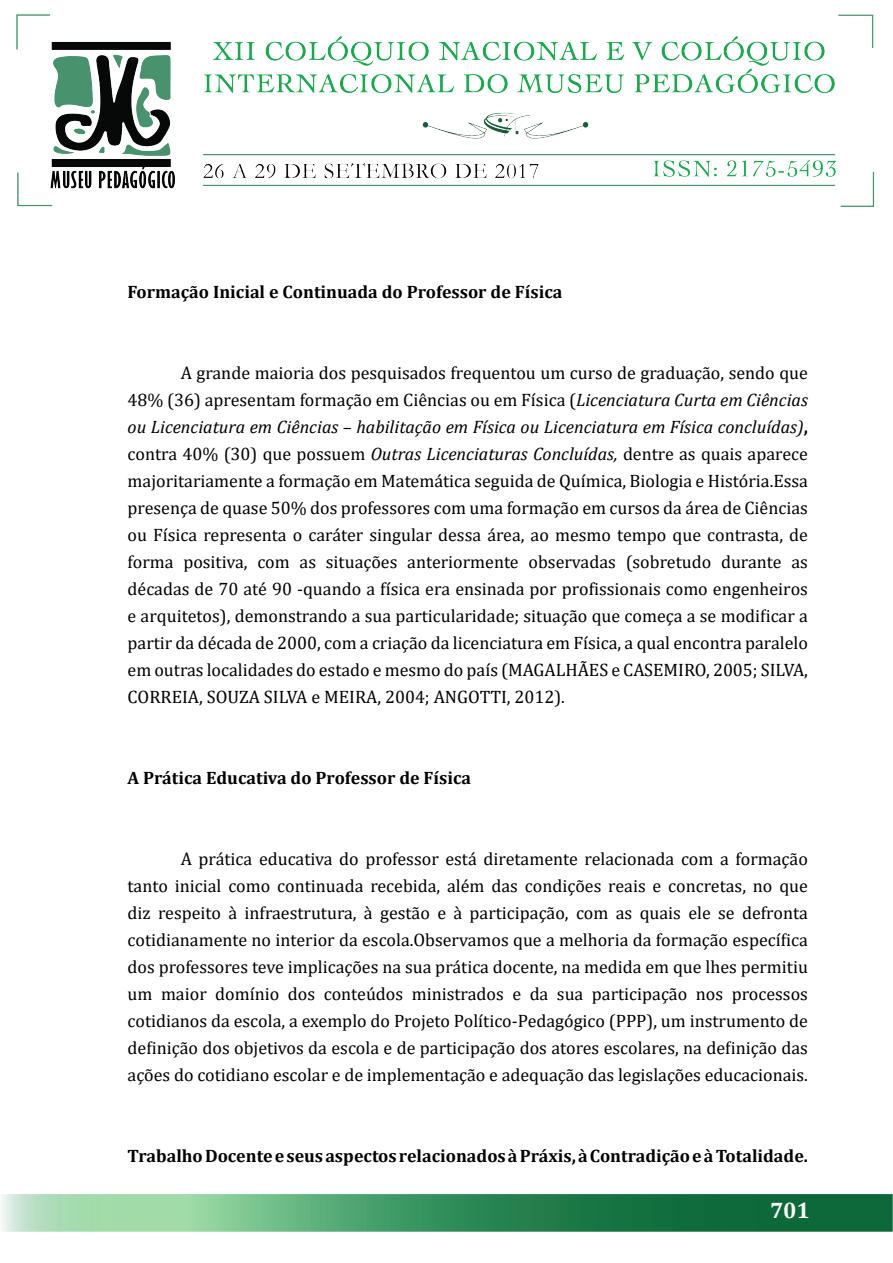
<style>
.page{position:relative;width:893px;height:1263px;background:#fff}
.page>*{position:absolute;margin:0;border:0;box-sizing:border-box;transform-origin:0 0}
.t1{font:700 22.5px "Cambria";color:#fff}
.t2{font:18px/27px "Cambria";color:#000;text-align:justify}
.t3{font:700 18px "Cambria";color:#000}
.s1{font-style:italic}
.s2{font-weight:700}
</style>
<div class="page">
<img style="left:2px;top:14px;width:890px;height:1218px">
<p class="t3" style="left:128px;top:279px;width:436px">Formação Inicial e Continuada do Professor de Física</p>
<p class="t2" style="left:128px;top:359px;width:682px;text-indent:53px">A grande maioria dos pesquisados frequentou um curso de graduação, sendo que 48% (36) apresentam formação em Ciências ou em Física (<span class="s1">Licenciatura Curta em Ciências ou Licenciatura em Ciências – habilitação em Física ou Licenciatura em Física concluídas)</span><span class="s2">, </span>contra 40% (30) que possuem <span class="s1">Outras Licenciaturas Concluídas,</span> dentre as quais aparece majoritariamente a formação em Matemática seguida de Química, Biologia e História.Essa presença de quase 50% dos professores com uma formação em cursos da área de Ciências ou Física representa o caráter singular dessa área, ao mesmo tempo que contrasta, de forma positiva, com as situações anteriormente observadas (sobretudo durante as décadas de 70 até 90 -quando a física era ensinada por profissionais como engenheiros e arquitetos), demonstrando a sua particularidade; situação que começa a se modificar a partir da década de 2000, com a criação da licenciatura em Física, a qual encontra paralelo em outras localidades do estado e mesmo do país (MAGALHÃES e CASEMIRO, 2005; SILVA, CORREIA, SOUZA SILVA e MEIRA, 2004; ANGOTTI, 2012).</p>
<p class="t3" style="left:128px;top:765px;width:345px">A Prática Educativa do Professor de Física</p>
<p class="t2" style="left:128px;top:845px;width:682px;text-indent:53px">A prática educativa do professor está diretamente relacionada com a formação tanto inicial como continuada recebida, além das condições reais e concretas, no que diz respeito à infraestrutura, à gestão e à participação, com as quais ele se defronta cotidianamente no interior da escola.Observamos que a melhoria da formação específica dos professores teve implicações na sua prática docente, na medida em que lhes permitiu um maior domínio dos conteúdos ministrados e da sua participação nos processos cotidianos da escola, a exemplo do Projeto Político-Pedagógico (PPP), um instrumento de definição dos objetivos da escola e de participação dos atores escolares, na definição das ações do cotidiano escolar e de implementação e adequação das legislações educacionais.</p>
<p class="t3" style="left:128px;top:1143px;width:682px">Trabalho Docente e seus aspectos relacionados à Práxis, à Contradição e à Totalidade.</p>
<p class="t1" style="left:770px;top:1195px;width:41px">701</p>
</div>
